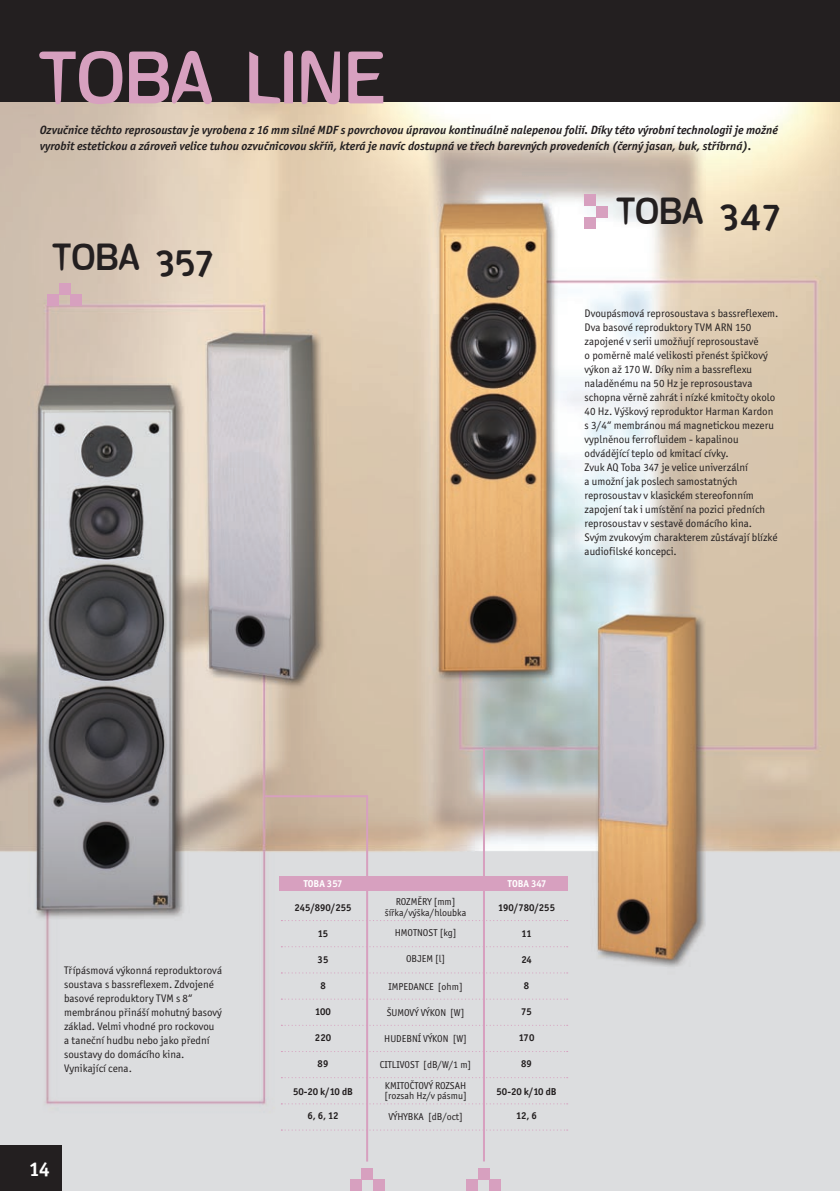
<style>
.page{position:relative;width:840px;height:1191px;background:#fff}
.page>*{position:absolute;margin:0;border:0;box-sizing:border-box;transform-origin:0 0}
.t1{font:700 72px "Deconstruct";color:#d7a0bf}
.t2{font:700 36px "Deconstruct";color:#231f20}
.popis_řady{font:700 20px "Officina San Itc TEE";color:#fff}
.popis_řady-2{font:italic 700 12px/16px "Officina San Itc TEE";color:#231f20}
.popis_výrobku{font:11px/14px "Officina San Itc TEE";color:#231f20}
.t3{font:10px "Officina San Itc TEE";color:#231f20}
.t4{font:700 10px "Officina San Itc TEE";color:#231f20}
.popis_výrobku-2{font:700 10px "Officina San Itc TEE";color:#fff}
</style>
<div class="page">
<img style="left:0;top:102px;width:839px;height:1089px">
<div style="left:0;top:0;width:839px;height:102px;background:#231f20"></div>
<hr style="left:366px;top:795px;width:2px;height:366px;background:#d7a0bf">
<div style="left:372px;top:1179px;width:12px;height:12px;background:#d7a0bf"></div>
<div style="left:361px;top:1168px;width:11px;height:11px;background:#d7a0bf"></div>
<div style="left:489px;top:1179px;width:11px;height:12px;background:#d7a0bf"></div>
<div style="left:478px;top:1168px;width:11px;height:11px;background:#d7a0bf"></div>
<div style="left:466px;top:1179px;width:12px;height:12px;background:#d7a0bf"></div>
<div style="left:350px;top:1179px;width:11px;height:12px;background:#d7a0bf"></div>
<hr style="left:482px;top:748px;width:2px;height:413px;background:#d7a0bf">
<svg style="left:281px;top:946px;width:286px;height:1px"></svg>
<svg style="left:281px;top:972px;width:286px;height:1px"></svg>
<svg style="left:281px;top:920px;width:286px;height:1px"></svg>
<svg style="left:281px;top:1024px;width:286px;height:1px"></svg>
<svg style="left:281px;top:1051px;width:286px;height:1px"></svg>
<svg style="left:281px;top:998px;width:286px;height:1px"></svg>
<svg style="left:281px;top:1103px;width:286px;height:1px"></svg>
<svg style="left:281px;top:1129px;width:286px;height:1px"></svg>
<svg style="left:281px;top:1077px;width:286px;height:1px"></svg>
<div style="left:279px;top:876px;width:289px;height:14px;background:#d7a0bf"></div>
<div style="left:70px;top:294px;width:12px;height:12px;background:#d7a0bf"></div>
<div style="left:59px;top:283px;width:11px;height:11px;background:#d7a0bf"></div>
<div style="left:48px;top:294px;width:11px;height:12px;background:#d7a0bf"></div>
<div style="left:584px;top:195px;width:11px;height:11px;background:#d7a0bf"></div>
<div style="left:595px;top:206px;width:12px;height:11px;background:#d7a0bf"></div>
<div style="left:584px;top:217px;width:11px;height:12px;background:#d7a0bf"></div>
<hr style="left:264px;top:795px;width:104px;height:2px;background:#d7a0bf">
<div style="left:0;top:1145px;width:61px;height:46px;background:#231f20"></div>
<p class="t1" style="left:40px;top:38px;width:347px">TOBA LINE</p>
<p class="popis_řady-2" style="left:40px;top:122px;width:739px">Ozvučnice těchto reprosoustav je vyrobena z 16 mm silné MDF s povrchovou úpravou kontinuálně nalepenou folií. Díky této výrobní technologii je možné vyrobit estetickou a zároveň velice tuhou ozvučnicovou skříň, která je navíc dostupná ve třech barevných provedeních (černý jasan, buk, stříbrná).</p>
<p class="t2" style="left:53px;top:237px;width:163px">TOBA 357</p>
<p class="t2" style="left:616px;top:191px;width:166px">TOBA 347</p>
<p class="popis_výrobku" style="left:584px;top:307px;width:195px">Dvoupásmová reprosoustava s bassreflexem.<br>Dva basové reproduktory TVM ARN 150 zapojené v serii umožňují reprosoustavě</p>
<p class="popis_výrobku" style="left:584px;top:349px;width:192px">o poměrně malé velikosti přenést špičkový výkon až 170 W. Díky nim a bassreflexu naladěnému na 50 Hz je reprosoustava schopna věrně zahrát i nízké kmitočty okolo 40 Hz. Výškový reproduktor Harman Kardon</p>
<p class="popis_výrobku" style="left:584px;top:419px;width:191px">s 3/4“ membránou má magnetickou mezeru vyplněnou ferrofluidem - kapalinou odvádějící teplo od kmitací cívky.</p>
<p class="popis_výrobku" style="left:584px;top:461px;width:165px">Zvuk AQ Toba 347 je velice univerzální</p>
<p class="popis_výrobku" style="left:584px;top:475px;width:182px">a umožní jak poslech samostatných reprosoustav v klasickém stereofonním zapojení tak i umístění na pozici předních reprosoustav v sestavě domácího kina.</p>
<p class="popis_výrobku" style="left:584px;top:531px;width:194px">Svým zvukovým charakterem zůstávají blízké audiofilské koncepci.</p>
<p class="popis_výrobku" style="left:64px;top:963px;width:159px">Třípásmová výkonná reproduktorová soustava s bassreflexem. Zdvojené basové reproduktory TVM s 8“ membránou přináší mohutný basový základ. Velmi vhodné pro rockovou</p>
<p class="popis_výrobku" style="left:64px;top:1033px;width:147px">a taneční hudbu nebo jako přední soustavy do domácího kina.</p>
<p class="popis_výrobku" style="left:64px;top:1061px;width:69px">Vynikající cena.</p>
<p class="popis_řady" style="left:29px;top:1157px;width:22px">14</p>
<p class="popis_výrobku-2" style="left:303px;top:877px;width:40px">TOBA 357</p>
<p class="popis_výrobku-2" style="left:507px;top:877px;width:40px">TOBA 347</p>
<p class="t4" style="left:294px;top:901px;width:59px">245/890/255</p>
<p class="t4" style="left:317px;top:927px;width:12px">15</p>
<p class="t4" style="left:317px;top:953px;width:12px">35</p>
<p class="t4" style="left:320px;top:979px;width:7px">8</p>
<p class="t4" style="left:315px;top:1005px;width:17px">100</p>
<p class="t4" style="left:315px;top:1031px;width:18px">220</p>
<p class="t4" style="left:317px;top:1057px;width:12px">89</p>
<p class="t4" style="left:293px;top:1085px;width:61px">50-20 k/10 dB</p>
<p class="t4" style="left:307px;top:1109px;width:33px">6, 6, 12</p>
<p class="t3" style="left:395px;top:896px;width:61px">ROZMĚRY [mm]</p>
<p class="t3" style="left:384px;top:907px;width:83px">šířka/výška/hloubka</p>
<p class="t3" style="left:394px;top:927px;width:63px">HMOTNOST [kg]</p>
<p class="t3" style="left:406px;top:953px;width:41px">OBJEM [l]</p>
<p class="t3" style="left:388px;top:981px;width:76px">IMPEDANCE [ohm]</p>
<p class="t3" style="left:386px;top:1007px;width:79px">ŠUMOVÝ VÝKON [W]</p>
<p class="t3" style="left:384px;top:1033px;width:84px">HUDEBNÍ VÝKON [W]</p>
<p class="t3" style="left:380px;top:1059px;width:93px">CITLIVOST [dB/W/1 m]</p>
<p class="t3" style="left:385px;top:1080px;width:83px">KMITOČTOVÝ ROZSAH</p>
<p class="t3" style="left:384px;top:1090px;width:84px">[rozsah Hz/v pásmu]</p>
<p class="t3" style="left:388px;top:1111px;width:76px">VÝHYBKA [dB/oct]</p>
<p class="t4" style="left:498px;top:901px;width:58px">190/780/255</p>
<p class="t4" style="left:521px;top:927px;width:12px">11</p>
<p class="t4" style="left:521px;top:953px;width:12px">24</p>
<p class="t4" style="left:523px;top:979px;width:7px">8</p>
<p class="t4" style="left:521px;top:1005px;width:12px">75</p>
<p class="t4" style="left:518px;top:1031px;width:17px">170</p>
<p class="t4" style="left:521px;top:1057px;width:12px">89</p>
<p class="t4" style="left:496px;top:1085px;width:61px">50-20 k/10 dB</p>
<p class="t4" style="left:516px;top:1109px;width:22px">12, 6</p>
</div>
